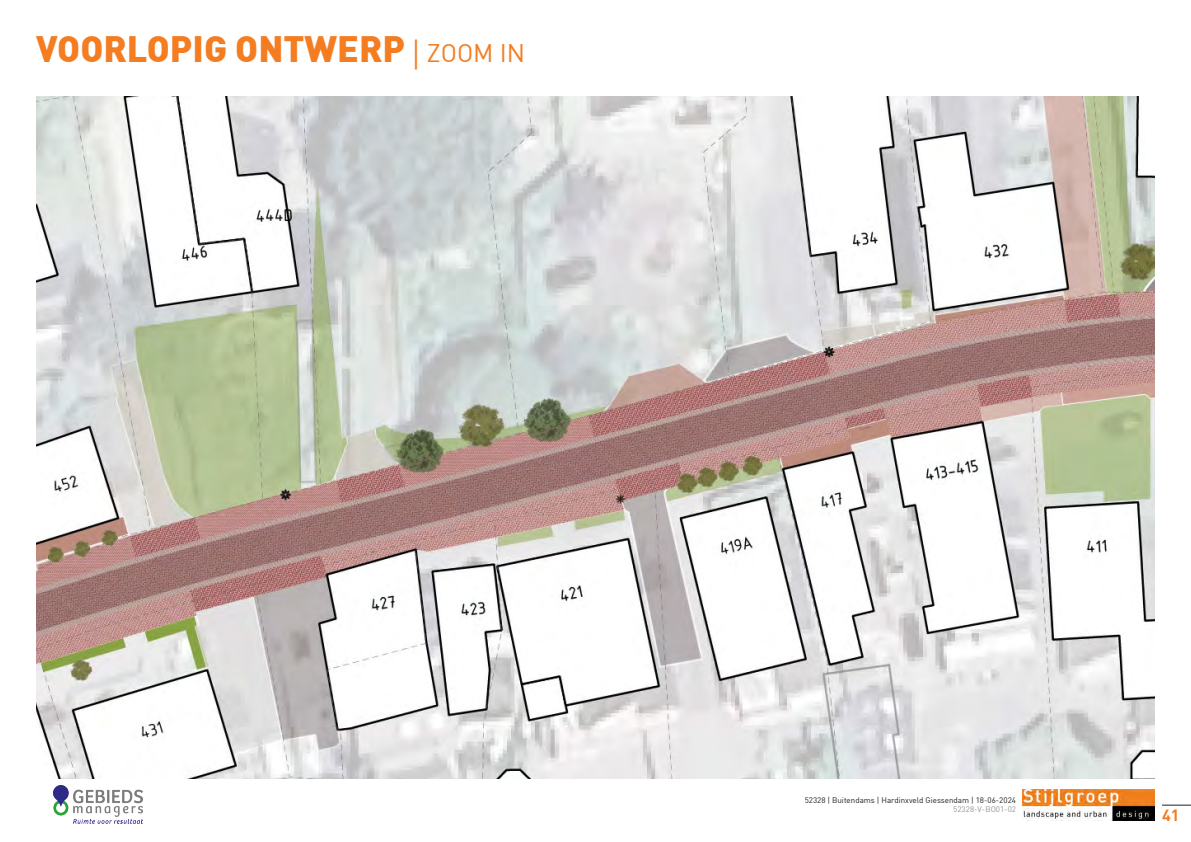
<style>
.page{position:relative;width:1191px;height:842px;background:#fff}
.page>*{position:absolute;margin:0;border:0;box-sizing:border-box;transform-origin:0 0}
.t1{font:900 36px "DIN";color:#f47d21}
.t2{font:700 16px "DIN";color:#f47b21}
.t3{font:8px "DIN";color:#231f20}
.t4{font:8px "DIN";color:#939598}
.s1{font-family:"Minion Pro";font-weight:400;font-size:30px}
.s2{font-weight:400;font-size:25px}
</style>
<div class="page">
<img style="left:53px;top:786px;width:90px;height:38px">
<img style="left:36px;top:96px;width:1119px;height:682px">
<svg style="left:1162px;top:805px;width:29px;height:1px"></svg>
<img style="left:1022px;top:789px;width:133px;height:32px">
<p class="t1" style="left:36px;top:25px;width:491px">VOORLOPIG ONTWERP <span class="s1">|</span> <span class="s2">ZOOM IN</span></p>
<p class="t3" style="left:804px;top:795px;width:213px">52328 | Buitendams | Hardinxveld Giessendam | 18-06-2024</p>
<p class="t4" style="left:953px;top:804px;width:64px">52328-V-BO01-02</p>
<h2 class="t2" style="left:1162px;top:804px;width:19px">41</h2>
</div>
